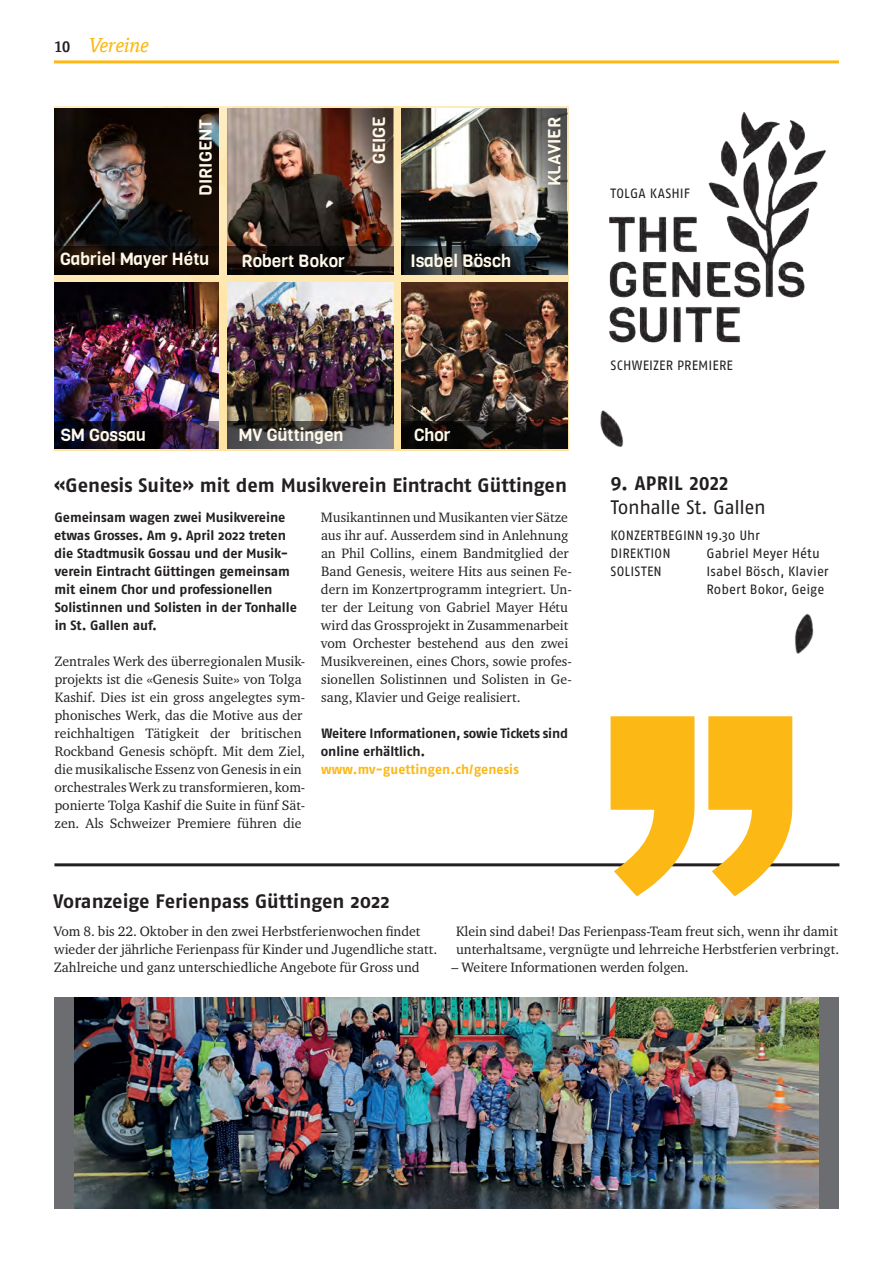
<style>
.page{position:relative;width:893px;height:1263px;background:#fff}
.page>*{position:absolute;margin:0;border:0;box-sizing:border-box;transform-origin:0 0}
.t1{font:700 19.5px "Fago OT";letter-spacing:-.005em;color:#231f20}
.t2{font:19.5px "Fago OT";letter-spacing:-.025em;color:#231f20}
.t3{font:700 19.5px "Fago OT";letter-spacing:.015em;color:#231f20}
.t4{font:italic 19.5px "Cordale";letter-spacing:-.005em;color:#fcb814}
.t5{font:17.55px "Viga";color:#fff9ea}
.t6{font:17.4px "Viga";color:#fff9ea}
.t7{font:13.95px/18px "Charter ITC Pro";color:#231f20}
.t8{font:700 13.5px/18px "Fago OT";letter-spacing:-.005em;color:#231f20}
.t9{font:13.5px/18px "Fago OT";letter-spacing:.005em;color:#231f20}
.t10{font:700 13.5px "Fago OT";letter-spacing:.005em;color:#fcb814}
.s1{font-weight:700;font-style:normal;font-size:15px;color:#231f20}
</style>
<div class="page">
<hr style="left:54px;top:60px;width:785px;height:3px;background:#fcb814">
<div style="left:54px;top:997px;width:785px;height:212px;background:#6c6d70"></div>
<img style="left:74px;top:997px;width:744px;height:212px">
<svg style="left:54px;top:107px;width:444px;height:343px;background:#e6d1a1"></svg>
<img style="left:54px;top:108px;width:165px;height:139px">
<svg style="left:54px;top:247px;width:165px;height:27px;background:#160b04"></svg>
<img style="left:54px;top:283px;width:165px;height:138px">
<svg style="left:54px;top:421px;width:165px;height:28px;background:#1a1223"></svg>
<img style="left:227px;top:283px;width:166px;height:138px">
<svg style="left:227px;top:421px;width:166px;height:28px;background:#555455"></svg>
<img style="left:401px;top:108px;width:99px;height:139px">
<svg style="left:401px;top:247px;width:166px;height:27px;background:#202527"></svg>
<img style="left:500px;top:108px;width:67px;height:150px">
<img style="left:227px;top:108px;width:106px;height:139px">
<img style="left:333px;top:108px;width:60px;height:139px">
<svg style="left:227px;top:247px;width:166px;height:27px;background:#1d1613"></svg>
<img style="left:401px;top:283px;width:166px;height:138px">
<svg style="left:401px;top:421px;width:166px;height:28px;background:#130f0e"></svg>
<img style="left:600px;top:410px;width:24px;height:37px">
<img style="left:609px;top:112px;width:217px;height:231px">
<hr style="left:54px;top:863px;width:785px;height:3px;background:#231f20">
<svg style="left:708px;top:716px;width:84px;height:180px"></svg>
<svg style="left:611px;top:716px;width:83px;height:180px"></svg>
<img style="left:794px;top:614px;width:20px;height:40px">
<h1 class="t4" style="left:54px;top:34px;width:97px"><span class="s1">10</span> Vereine</h1>
<p class="t6" style="left:194px;top:196px;width:78px;rotate:-90deg">DIRIGENT</p>
<p class="t6" style="left:60px;top:247px;width:151px">Gabriel Mayer Hétu</p>
<p class="t6" style="left:368px;top:164px;width:50px;rotate:-90deg">GEIGE</p>
<p class="t6" style="left:241px;top:249px;width:105px">Robert Bokor</p>
<p class="t5" style="left:410px;top:249px;width:102px">Isabel Bösch</p>
<p class="t6" style="left:543px;top:186px;width:71px;rotate:-90deg">KLAVIER</p>
<p class="t6" style="left:61px;top:423px;width:87px">SM Gossau</p>
<p class="t6" style="left:238px;top:423px;width:107px">MV Güttingen</p>
<p class="t6" style="left:414px;top:423px;width:38px">Chor</p>
<h1 class="t1" style="left:54px;top:474px;width:514px">«Genesis Suite» mit dem Musikverein Eintracht Güttingen</h1>
<p class="t8" style="left:54px;top:508px;width:244px">Gemeinsam wagen zwei Musikvereine etwas Grosses. Am 9. April 2022 treten die Stadtmusik Gossau und der Musik&shy;verein Eintracht Güttingen gemeinsam mit einem Chor und professionellen Solistinnen und Solisten in der Tonhalle in St. Gallen auf.</p>
<p class="t7" style="left:54px;top:652px;width:253px">Zentrales Werk des überregionalen Musik&shy;projekts ist die «Genesis Suite» von Tolga Kashif. Dies ist ein gross angelegtes sym&shy;phonisches Werk, das die Motive aus der reichhaltigen Tätigkeit der britischen Rockband Genesis schöpft. Mit dem Ziel, die musikalische Essenz von Genesis in ein orchestrales Werk zu transformieren, kom&shy;ponierte Tolga Kashif die Suite in fünf Sät&shy;zen. Als Schweizer Premiere führen die</p>
<p class="t7" style="left:321px;top:508px;width:252px">Musikantinnen und Musikanten vier Sätze aus ihr auf. Ausserdem sind in Anlehnung an Phil Collins, einem Bandmitglied der Band Genesis, weitere Hits aus seinen Fe&shy;dern im Konzertprogramm integriert. Un&shy;ter der Leitung von Gabriel Mayer Hétu wird das Grossprojekt in Zusammenarbeit vom Orchester bestehend aus den zwei Musikvereinen, eines Chors, sowie profes&shy;sionellen Solistinnen und Solisten in Ge&shy;sang, Klavier und Geige realisiert.</p>
<p class="t8" style="left:321px;top:724px;width:249px">Weitere Informationen, sowie Tickets sind online erhältlich.</p>
<p class="t10" style="left:321px;top:761px;width:199px">www.mv-guettingen.ch/genesis</p>
<p class="t9" style="left:611px;top:184px;width:81px">TOLGA KASHIF</p>
<p class="t9" style="left:611px;top:357px;width:124px">SCHWEIZER PREMIERE</p>
<h1 class="t3" style="left:611px;top:472px;width:119px">9. APRIL 2022</h1>
<h1 class="t2" style="left:611px;top:496px;width:157px">Tonhalle St. Gallen</h1>
<p class="t9" style="left:611px;top:526px;width:151px">KONZERTBEGINN 19.30 Uhr<br>DIREKTION</p>
<p class="t9" style="left:707px;top:544px;width:115px">Gabriel Meyer Hétu</p>
<p class="t9" style="left:611px;top:562px;width:53px">SOLISTEN</p>
<p class="t9" style="left:707px;top:562px;width:124px">Isabel Bösch, Klavier<br>Robert Bokor, Geige</p>
<h1 class="t1" style="left:54px;top:889px;width:338px">Voranzeige Ferienpass Güttingen 2022</h1>
<p class="t7" style="left:54px;top:922px;width:385px">Vom 8. bis 22. Oktober in den zwei Herbstferienwochen findet wieder der jährliche Ferienpass für Kinder und Jugendliche statt.<br>Zahlreiche und ganz unterschiedliche Angebote für Gross und</p>
<p class="t7" style="left:456px;top:922px;width:385px">Klein sind dabei! Das Ferienpass-Team freut sich, wenn ihr damit unterhaltsame, vergnügte und lehrreiche Herbstferien verbringt.</p>
<p class="t7" style="left:452px;top:958px;width:239px">– Weitere Informationen werden folgen.</p>
</div>
